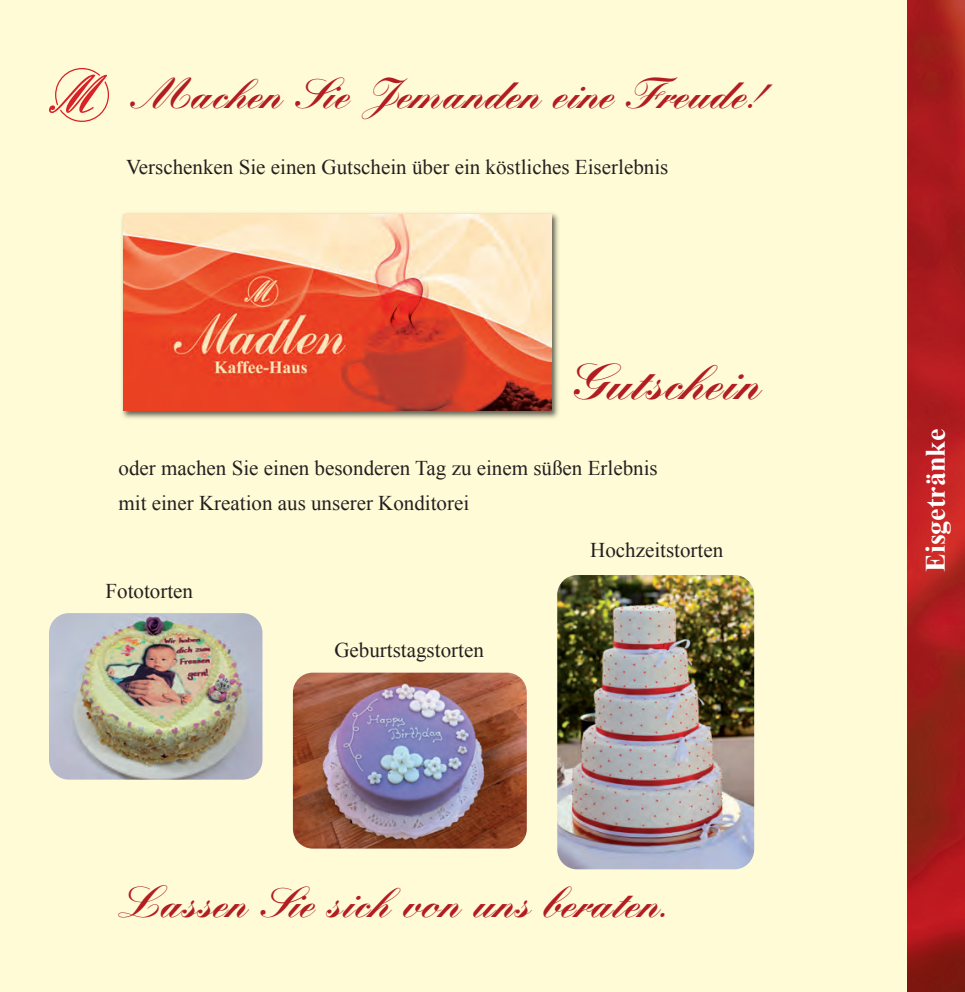
<style>
.page{position:relative;width:965px;height:992px;background:#fff}
.page>*{position:absolute;margin:0;border:0;box-sizing:border-box;transform-origin:0 0}
.t1{font:900 49px "Kuenstler Script";color:#b21d22}
.t2{font:900 42px "Kuenstler Script";color:#b21d22}
.t3{font:700 28px "Times New Roman";color:#fff}
.t4{font:21px/34.5px "Times New Roman";color:#231f20}
</style>
<div class="page">
<div style="left:0;top:0;width:964px;height:992px;background:#fffbd6"></div>
<img style="left:907px;top:0;width:57px;height:992px">
<img style="left:557px;top:575px;width:197px;height:294px;border-radius:20px">
<img style="left:49px;top:613px;width:213px;height:166px;border-radius:20px">
<img style="left:293px;top:672px;width:233px;height:176px;border-radius:20px">
<img style="left:122px;top:213px;width:437px;height:206px">
<img style="left:124px;top:215px;width:427px;height:195px">
<svg style="left:49px;top:68px;width:60px;height:54px"></svg>
<h2 class="t2" style="left:130px;top:67px;width:636px">Machen Sie Jemanden eine Freude!</h2>
<p class="t4" style="left:126px;top:149px;width:543px">Verschenken Sie einen Gutschein über ein köstliches Eiserlebnis</p>
<h1 class="t1" style="left:568px;top:350px;width:194px">Gutschein</h1>
<p class="t4" style="left:118px;top:451px;width:540px">oder machen Sie einen besonderen Tag zu einem süßen Erlebnis mit einer Kreation aus unserer Konditorei</p>
<p class="t4" style="left:105px;top:573px;width:89px">Fototorten</p>
<p class="t4" style="left:334px;top:632px;width:151px">Geburtstagstorten</p>
<p class="t4" style="left:590px;top:532px;width:134px">Hochzeitstorten</p>
<h2 class="t2" style="left:118px;top:876px;width:555px">Lassen Sie sich von uns beraten.</h2>
<h3 class="t3" style="left:915px;top:572px;width:145px;rotate:-90deg">Eisgetränke</h3>
</div>
